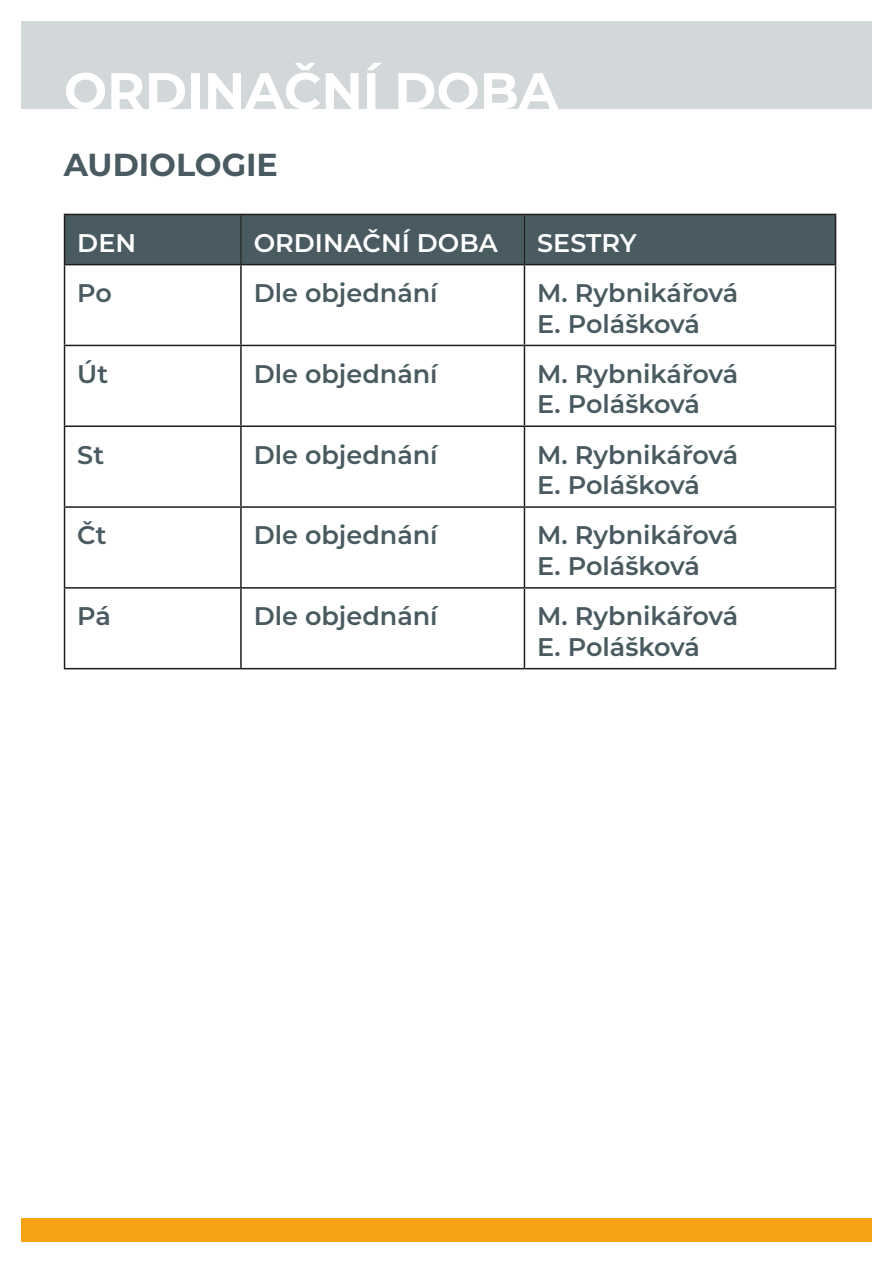
<style>
.page{position:relative;width:893px;height:1263px;background:#fff}
.page>*{position:absolute;margin:0;border:0;box-sizing:border-box;transform-origin:0 0}
.t1{font:700 51.15px "Montserrat";color:#fff}
.t2{font:700 31.8px "Montserrat";color:#495a61}
.t3{font:600 25.5px/30.6px "Montserrat";color:#495a61}
.t4{font:600 25.5px "Montserrat";color:#fff}
</style>
<div class="page">
<div style="left:21px;top:21px;width:851px;height:88px;background:#d2d7da"></div>
<div style="left:21px;top:1218px;width:851px;height:24px;background:#f6a215"></div>
<div style="left:65px;top:215px;width:770px;height:49px;background:#495a61"></div>
<hr style="left:64px;top:265px;width:1px;height:80px;background:#1d1d1b">
<hr style="left:240px;top:265px;width:2px;height:80px;background:#1d1d1b">
<hr style="left:524px;top:265px;width:1px;height:80px;background:#1d1d1b">
<hr style="left:835px;top:265px;width:1px;height:80px;background:#1d1d1b">
<hr style="left:64px;top:345px;width:177px;height:1px;background:#1d1d1b">
<hr style="left:64px;top:346px;width:1px;height:79px;background:#1d1d1b">
<hr style="left:241px;top:345px;width:283px;height:1px;background:#1d1d1b">
<hr style="left:240px;top:346px;width:2px;height:79px;background:#1d1d1b">
<hr style="left:524px;top:345px;width:312px;height:1px;background:#1d1d1b">
<hr style="left:524px;top:346px;width:1px;height:79px;background:#1d1d1b">
<hr style="left:835px;top:346px;width:1px;height:79px;background:#1d1d1b">
<hr style="left:64px;top:425px;width:177px;height:2px;background:#1d1d1b">
<hr style="left:64px;top:427px;width:1px;height:79px;background:#1d1d1b">
<hr style="left:241px;top:425px;width:283px;height:2px;background:#1d1d1b">
<hr style="left:240px;top:427px;width:2px;height:79px;background:#1d1d1b">
<hr style="left:524px;top:425px;width:312px;height:2px;background:#1d1d1b">
<hr style="left:524px;top:427px;width:1px;height:79px;background:#1d1d1b">
<hr style="left:835px;top:427px;width:1px;height:79px;background:#1d1d1b">
<hr style="left:64px;top:506px;width:177px;height:2px;background:#1d1d1b">
<hr style="left:64px;top:508px;width:1px;height:79px;background:#1d1d1b">
<hr style="left:241px;top:506px;width:283px;height:2px;background:#1d1d1b">
<hr style="left:240px;top:508px;width:2px;height:79px;background:#1d1d1b">
<hr style="left:524px;top:506px;width:312px;height:2px;background:#1d1d1b">
<hr style="left:524px;top:508px;width:1px;height:79px;background:#1d1d1b">
<hr style="left:835px;top:508px;width:1px;height:79px;background:#1d1d1b">
<hr style="left:64px;top:587px;width:177px;height:2px;background:#1d1d1b">
<hr style="left:64px;top:589px;width:1px;height:79px;background:#1d1d1b">
<hr style="left:241px;top:587px;width:283px;height:2px;background:#1d1d1b">
<hr style="left:240px;top:589px;width:2px;height:79px;background:#1d1d1b">
<hr style="left:524px;top:587px;width:312px;height:2px;background:#1d1d1b">
<hr style="left:524px;top:589px;width:1px;height:79px;background:#1d1d1b">
<hr style="left:835px;top:589px;width:1px;height:79px;background:#1d1d1b">
<hr style="left:64px;top:668px;width:177px;height:1px;background:#1d1d1b">
<hr style="left:241px;top:668px;width:283px;height:1px;background:#1d1d1b">
<hr style="left:524px;top:668px;width:312px;height:1px;background:#1d1d1b">
<hr style="left:241px;top:215px;width:1px;height:49px;background:#1d1d1b">
<hr style="left:524px;top:215px;width:1px;height:49px;background:#1d1d1b">
<hr style="left:64px;top:214px;width:177px;height:1px;background:#1d1d1b">
<hr style="left:64px;top:215px;width:1px;height:49px;background:#1d1d1b">
<hr style="left:241px;top:214px;width:283px;height:1px;background:#1d1d1b">
<hr style="left:524px;top:214px;width:312px;height:1px;background:#1d1d1b">
<hr style="left:835px;top:215px;width:1px;height:49px;background:#1d1d1b">
<hr style="left:64px;top:264px;width:177px;height:1px;background:#1d1d1b">
<hr style="left:241px;top:264px;width:283px;height:1px;background:#1d1d1b">
<hr style="left:524px;top:264px;width:312px;height:1px;background:#1d1d1b">
<h1 class="t1" style="left:64px;top:54px;width:496px">ORDINAČNÍ DOBA</h1>
<p class="t2" style="left:64px;top:142px;width:216px">AUDIOLOGIE</p>
<p class="t4" style="left:77px;top:225px;width:60px">DEN</p>
<p class="t4" style="left:254px;top:225px;width:246px">ORDINAČNÍ DOBA</p>
<p class="t4" style="left:537px;top:225px;width:101px">SESTRY</p>
<p class="t3" style="left:77px;top:277px;width:36px">Po</p>
<p class="t3" style="left:254px;top:277px;width:185px">Dle objednání</p>
<p class="t3" style="left:537px;top:277px;width:203px">M. Rybnikářová<br>E. Polášková</p>
<p class="t3" style="left:77px;top:357px;width:32px">Út</p>
<p class="t3" style="left:254px;top:357px;width:185px">Dle objednání</p>
<p class="t3" style="left:537px;top:357px;width:203px">M. Rybnikářová<br>E. Polášková</p>
<p class="t3" style="left:77px;top:438px;width:28px">St</p>
<p class="t3" style="left:254px;top:438px;width:185px">Dle objednání</p>
<p class="t3" style="left:537px;top:438px;width:203px">M. Rybnikářová<br>E. Polášková</p>
<p class="t3" style="left:77px;top:519px;width:31px">Čt</p>
<p class="t3" style="left:254px;top:519px;width:185px">Dle objednání</p>
<p class="t3" style="left:537px;top:519px;width:203px">M. Rybnikářová<br>E. Polášková</p>
<p class="t3" style="left:77px;top:600px;width:35px">Pá</p>
<p class="t3" style="left:254px;top:600px;width:185px">Dle objednání</p>
<p class="t3" style="left:537px;top:600px;width:203px">M. Rybnikářová<br>E. Polášková</p>
</div>
